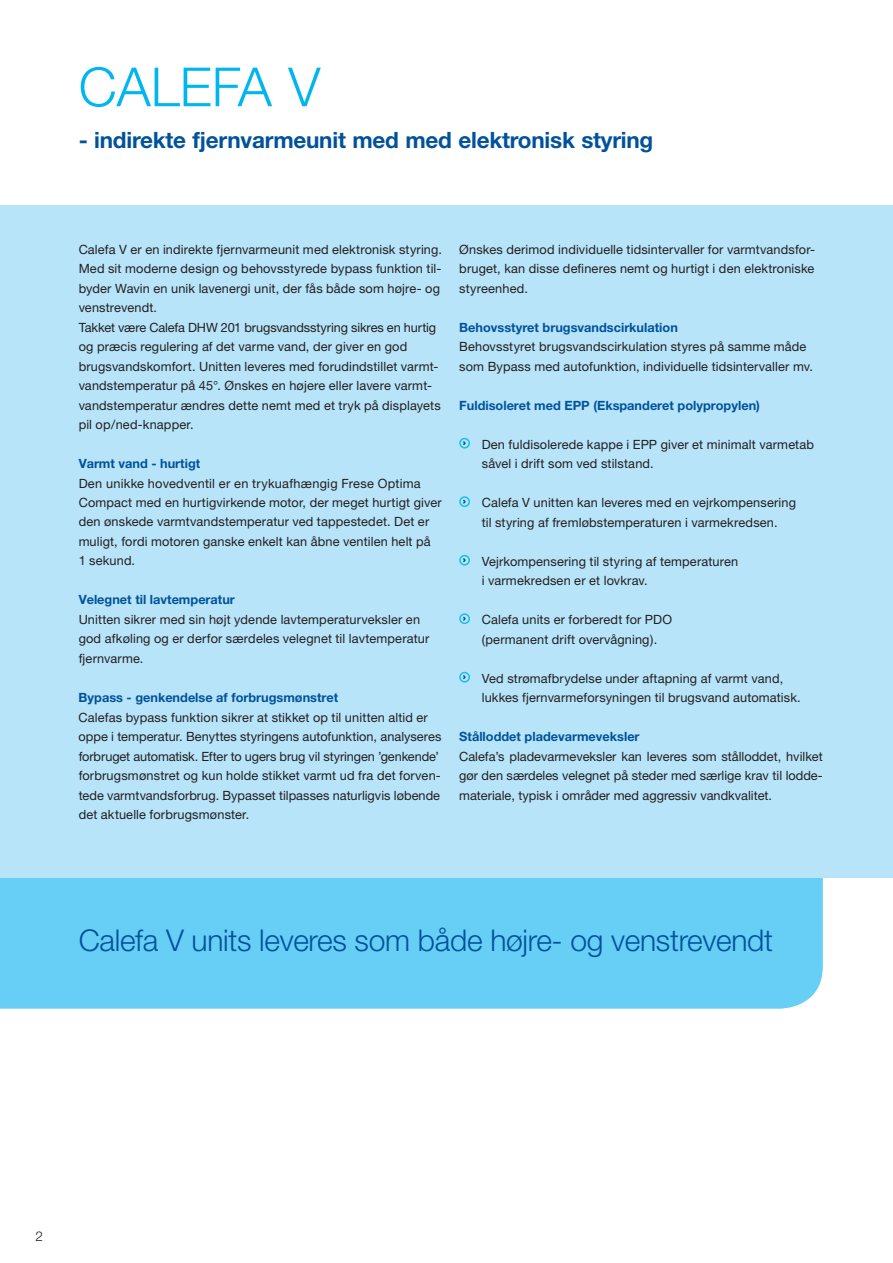
<style>
.page{position:relative;width:893px;height:1263px;background:#fff}
.page>*{position:absolute;margin:0;border:0;box-sizing:border-box;transform-origin:0 0}
.t1{font:300 54px "Helvetica Neue";color:#00b6f0}
.t2{font:300 30px "Helvetica Neue";letter-spacing:-.01em;color:#01529b}
.t3{font:700 22.5px "Helvetica Neue";letter-spacing:-.01em;color:#01529b}
.t4{font:300 13.5px "Helvetica Neue";color:#231f20}
.Body_text{font:12.75px/19.5px "Helvetica Neue";letter-spacing:.01em;color:#231f20}
.Body_text-2{font:700 12.75px "Helvetica Neue";color:#01529b}
.Body_text-3{font:12.75px "Helvetica Neue";letter-spacing:-.01em;color:#231f20}
</style>
<div class="page">
<div style="left:0;top:878px;width:823px;height:131px;background:#67cef5"></div>
<div style="left:0;top:205px;width:893px;height:673px;background:#b7e4f9"></div>
<div style="left:459px;top:438px;width:11px;height:10px;border:2px solid #15c0f2;border-radius:50%"></div>
<svg style="left:462px;top:440px;width:5px;height:7px"></svg>
<div style="left:459px;top:496px;width:11px;height:11px;border:2px solid #15c0f2;border-radius:50%"></div>
<svg style="left:462px;top:498px;width:5px;height:7px"></svg>
<div style="left:459px;top:555px;width:11px;height:11px;border:2px solid #15c0f2;border-radius:50%"></div>
<svg style="left:462px;top:557px;width:5px;height:7px"></svg>
<div style="left:459px;top:613px;width:11px;height:11px;border:2px solid #15c0f2;border-radius:50%"></div>
<svg style="left:462px;top:615px;width:5px;height:7px"></svg>
<div style="left:459px;top:672px;width:11px;height:11px;border:2px solid #15c0f2;border-radius:50%"></div>
<svg style="left:462px;top:674px;width:5px;height:7px"></svg>
<p class="t1" style="left:79px;top:54px;width:243px">CALEFA V</p>
<p class="t3" style="left:79px;top:126px;width:576px">- indirekte fjernvarmeunit med med elektronisk styring</p>
<p class="Body_text" style="left:79px;top:239px;width:365px">Calefa V er en indirekte fjernvarmeunit med elektronisk styring.<br>Med sit moderne design og behovsstyrede bypass funktion til&shy;byder Wavin en unik lavenergi unit, der fås både som højre- og venstrevendt.</p>
<p class="Body_text-3" style="left:79px;top:319px;width:359px">Takket være Calefa DHW 201 brugsvandsstyring sikres en hurtig</p>
<p class="Body_text" style="left:79px;top:337px;width:364px">og præcis regulering af det varme vand, der giver en god brugsvandskomfort. Unitten leveres med forudindstillet varmt&shy;vandstemperatur på 45°. Ønskes en højere eller lavere varmt&shy;vandstemperatur ændres dette nemt med et tryk på displayets pil op/ned-knapper.</p>
<p class="Body_text-2" style="left:79px;top:456px;width:123px">Varmt vand - hurtigt</p>
<p class="Body_text" style="left:79px;top:473px;width:365px">Den unikke hovedventil er en trykuafhængig Frese Optima Compact med en hurtigvirkende motor, der meget hurtigt giver den ønskede varmtvandstemperatur ved tappestedet. Det er muligt, fordi motoren ganske enkelt kan åbne ventilen helt på<br>1 sekund.</p>
<p class="Body_text-2" style="left:79px;top:592px;width:158px">Velegnet til lavtemperatur</p>
<p class="Body_text" style="left:79px;top:609px;width:352px">Unitten sikrer med sin højt ydende lavtemperaturveksler en god afkøling og er derfor særdeles velegnet til lavtemperatur fjernvarme.</p>
<p class="Body_text-2" style="left:79px;top:690px;width:261px">Bypass - genkendelse af forbrugsmønstret</p>
<p class="Body_text" style="left:79px;top:707px;width:364px">Calefas bypass funktion sikrer at stikket op til unitten altid er oppe i temperatur. Benyttes styringens autofunktion, analyseres forbruget automatisk. Efter to ugers brug vil styringen ’genkende’ forbrugsmønstret og kun holde stikket varmt ud fra det forven&shy;tede varmtvandsforbrug. Bypasset tilpasses naturligvis løbende det aktuelle forbrugsmønster.</p>
<p class="Body_text" style="left:459px;top:239px;width:357px;text-align:justify">Ønskes derimod individuelle tidsintervaller for varmtvandsfor&shy;bruget, kan disse defineres nemt og hurtigt i den elektroniske styreenhed.</p>
<p class="Body_text-2" style="left:459px;top:319px;width:220px">Behovsstyret brugsvandscirkulation</p>
<p class="Body_text" style="left:459px;top:337px;width:355px">Behovsstyret brugsvandscirkulation styres på samme måde som Bypass med autofunktion, individuelle tidsintervaller mv.</p>
<p class="Body_text-2" style="left:459px;top:397px;width:302px">Fuldisoleret med EPP (Ekspanderet polypropylen)</p>
<p class="Body_text" style="left:482px;top:434px;width:334px">Den fuldisolerede kappe i EPP giver et minimalt varmetab såvel i drift som ved stilstand.</p>
<p class="Body_text" style="left:482px;top:493px;width:316px">Calefa V unitten kan leveres med en vejrkompensering</p>
<p class="Body_text" style="left:482px;top:512px;width:297px">til styring af fremløbstemperaturen i varmekredsen.</p>
<p class="Body_text" style="left:482px;top:551px;width:258px">Vejrkompensering til styring af temperaturen</p>
<p class="Body_text" style="left:482px;top:571px;width:168px">i varmekredsen er et lovkrav.</p>
<p class="Body_text" style="left:482px;top:610px;width:192px">Calefa units er forberedt for PDO</p>
<p class="Body_text" style="left:482px;top:629px;width:177px">(permanent drift overvågning).</p>
<p class="Body_text" style="left:482px;top:668px;width:303px">Ved strømafbrydelse under aftapning af varmt vand,</p>
<p class="Body_text" style="left:482px;top:688px;width:320px">lukkes fjernvarmeforsyningen til brugsvand automatisk.</p>
<p class="Body_text-2" style="left:459px;top:729px;width:182px">Stålloddet pladevarmeveksler</p>
<p class="Body_text" style="left:459px;top:746px;width:365px;text-align:justify">Calefa’s pladevarmeveksler kan leveres som stålloddet, hvilket gør den særdeles velegnet på steder med særlige krav til lodde&shy;materiale, typisk i områder med aggressiv vandkvalitet.</p>
<p class="t2" style="left:79px;top:922px;width:696px">Calefa V units leveres som både højre- og venstrevendt</p>
<p class="t4" style="left:36px;top:1227px;width:9px">2</p>
</div>
